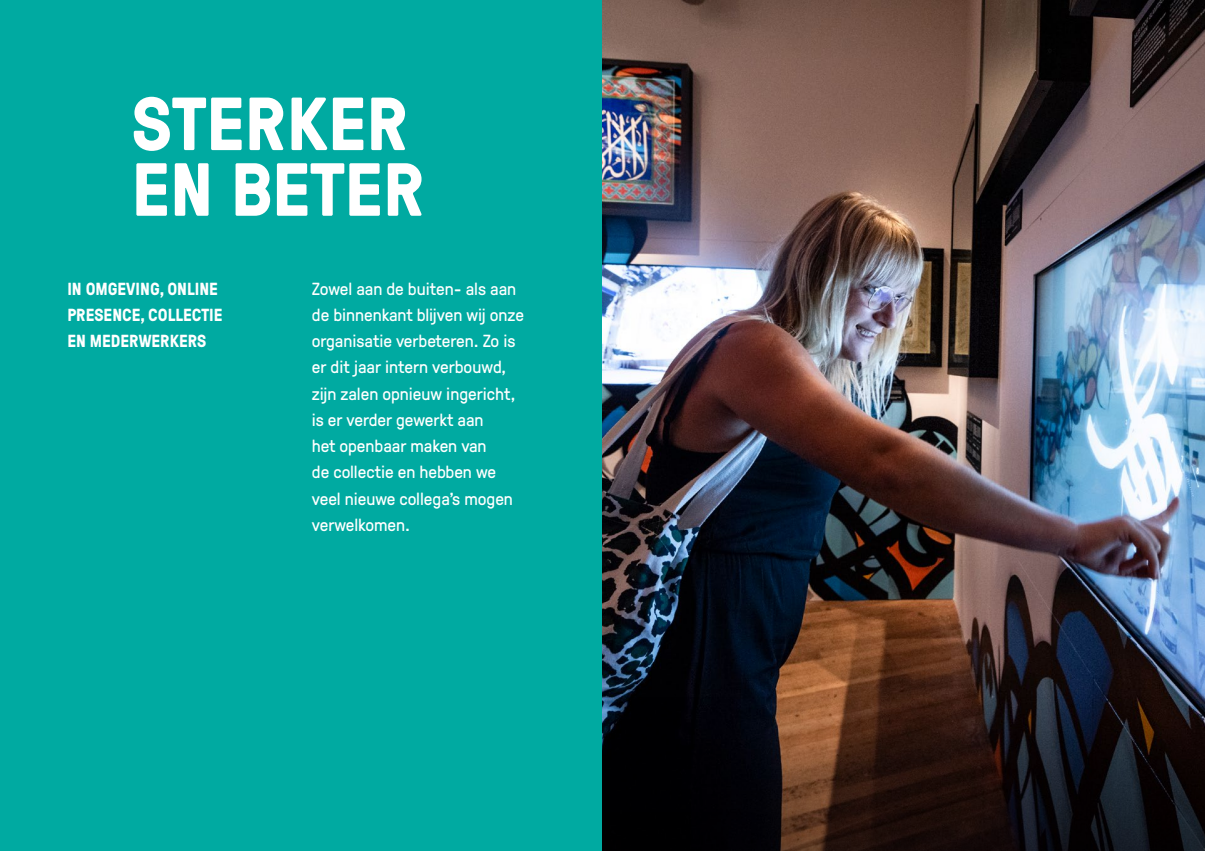
<style>
.page{position:relative;width:1205px;height:851px;background:#fff}
.page>*{position:absolute;margin:0;border:0;box-sizing:border-box;transform-origin:0 0}
.t1{font:700 75px/65.6px "GT Pressura";color:#fff}
.t2{font:17.5px/26.2px "GT Pressura";color:#fff}
.t3{font:700 17.5px/26.2px "GT Pressura";color:#fff}
</style>
<div class="page">
<div style="left:0;top:0;width:602px;height:850px;background:#00aaa1"></div>
<img style="left:602px;top:0;width:603px;height:615px">
<svg style="left:602px;top:615px;width:603px;height:235px;background:#271d1d"></svg>
<h1 class="t1" style="left:131px;top:88px;width:295px">STERKER<br>EN BETER</h1>
<p class="t3" style="left:67px;top:274px;width:157px">IN OMGEVING, ONLINE<br>PRESENCE, COLLECTIE<br>EN MEDERWERKERS</p>
<p class="t2" style="left:312px;top:274px;width:214px">Zowel aan de buiten- als aan de binnenkant blijven wij onze organisatie verbeteren. Zo is er dit jaar intern verbouwd, zijn zalen opnieuw ingericht, is er verder gewerkt aan<br>het openbaar maken van<br>de collectie en hebben we veel nieuwe collega’s mogen verwelkomen.</p>
</div>
